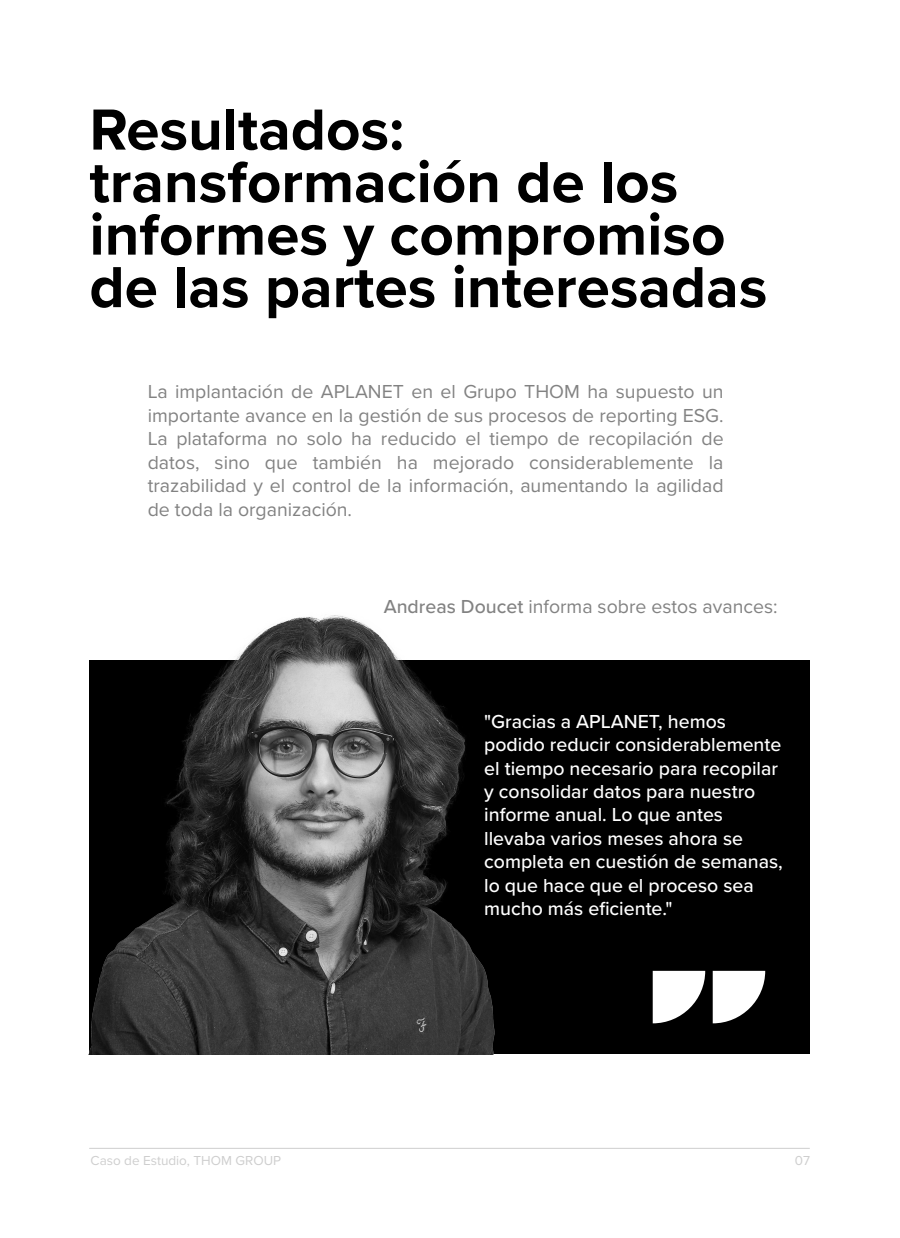
<style>
.page{position:relative;width:900px;height:1238px;background:#fff}
.page>*{position:absolute;margin:0;border:0;box-sizing:border-box;transform-origin:0 0}
.t1{font:700 60px/52.5px "Proxima Nova";color:#000}
.t2{font:19.5px/23.4px "Proxima Nova";color:#828282;text-align:justify}
.t3{font:500 19.5px/23.4px "Proxima Nova";color:#fff}
.t4{font:13.5px "Proxima Nova";color:#cecece}
.s1{font-weight:500}
</style>
<div class="page">
<div style="left:89px;top:661px;width:721px;height:393px;background:#000"></div>
<hr style="left:89px;top:1148px;width:720px;height:1px;background:#cecece">
<svg style="left:653px;top:970px;width:52px;height:53px"></svg>
<svg style="left:713px;top:970px;width:52px;height:53px"></svg>
<img style="left:89px;top:615px;width:405px;height:439px">
<h1 class="t1" style="left:89px;top:102px;width:679px">Resultados: transformación de los informes y compromiso de las partes interesadas</h1>
<p class="t2" style="left:148px;top:379px;width:577px">La implantación de APLANET en el Grupo THOM ha supuesto un importante avance en la gestión de sus procesos de reporting ESG.<br>La plataforma no solo ha reducido el tiempo de recopilación de datos, sino que también ha mejorado considerablemente la trazabilidad y el control de la información, aumentando la agilidad de toda la organización.</p>
<p class="t2" style="left:384px;top:594px;width:395px"><span class="s1">Andreas Doucet</span> informa sobre estos avances:</p>
<p class="t3" style="left:484px;top:709px;width:300px">"Gracias a APLANET, hemos podido reducir considerablemente el tiempo necesario para recopilar y consolidar datos para nuestro informe anual. Lo que antes llevaba varios meses ahora se completa en cuestión de semanas, lo que hace que el proceso sea mucho más eficiente."</p>
<p class="t4" style="left:91px;top:1150px;width:192px">Caso de Estudio, THOM GROUP</p>
<p class="t4" style="left:795px;top:1150px;width:17px">07</p>
</div>
